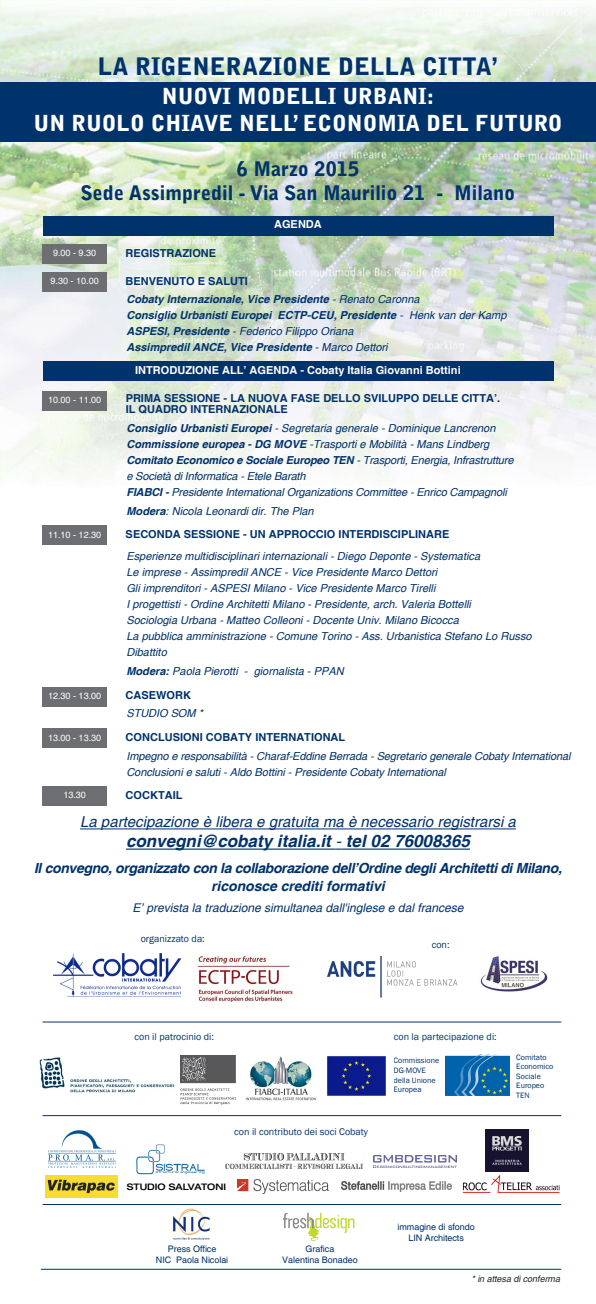
<style>
.page{position:relative;width:596px;height:1304px;background:#fff}
.page>*{position:absolute;margin:0;border:0;box-sizing:border-box;transform-origin:0 0}
.t1{font:900 24px "Bell Gothic Std";color:#00326b}
.t2{font:900 22px/26.4px "Bell Gothic Std";color:#fff;text-align:center}
.t3{font:900 20px/24px "Bell Gothic Std";color:#00326b;text-align:center}
.t4{font:italic 700 17px "Helvetica";color:#00326b}
.t5{font:italic 15px "Helvetica";color:#00326b}
.t6{font:italic 700 14px/18px "Helvetica";letter-spacing:-.025em;color:#00326b;text-align:center}
.t7{font:italic 12px "Helvetica";color:#00326b}
.t8{font:italic 11px/16px "Helvetica";color:#00326b}
.t9{font:italic 700 11px/16px "Helvetica";color:#00326b}
.t10{font:700 11px/11px "Helvetica";color:#00326b}
.t11{font:700 11px "Helvetica";color:#fff}
.t12{font:10px "Franklin Gothic";color:#00326b}
.t13{font:9px/10.8px "Helvetica";letter-spacing:-.005em;color:#00326b;text-align:center}
.t14{font:9px "Helvetica";color:#fff}
.t15{font:italic 9px "Helvetica";letter-spacing:-.005em;color:#272627}
.t16{font:500 expanded 9px "Helvetica Neue LT Std";color:#000}
.t17{font:8px/9.6px "Franklin Gothic";color:#00326b}
.s1{font-style:normal}
.s2{font-weight:400}
.s3{font-weight:700}
</style>
<div class="page">
<img style="left:0;top:0;width:595px;height:486px">
<div style="left:0;top:82px;width:595px;height:60px;background:#00326b"></div>
<div style="left:43px;top:361px;width:510px;height:20px;background:#00326b"></div>
<div style="left:43px;top:216px;width:510px;height:19px;background:#00326b"></div>
<div style="left:43px;top:272px;width:64px;height:20px;background:#6d6e71"></div>
<div style="left:43px;top:244px;width:64px;height:20px;background:#6d6e71"></div>
<div style="left:43px;top:391px;width:64px;height:19px;background:#6d6e71"></div>
<div style="left:43px;top:525px;width:64px;height:20px;background:#6d6e71"></div>
<div style="left:43px;top:687px;width:64px;height:19px;background:#6d6e71"></div>
<div style="left:43px;top:786px;width:64px;height:19px;background:#6d6e71"></div>
<div style="left:43px;top:728px;width:64px;height:20px;background:#6d6e71"></div>
<img style="left:226px;top:1154px;width:136px;height:14px">
<img style="left:45px;top:1175px;width:72px;height:22px">
<img style="left:136px;top:1144px;width:69px;height:31px">
<img style="left:48px;top:1131px;width:68px;height:37px">
<div style="left:373px;top:1152px;width:83px;height:18px;background:linear-gradient(to right,#fff,#fff)"></div>
<img style="left:373px;top:1155px;width:83px;height:12px">
<img style="left:237px;top:1179px;width:91px;height:14px">
<img style="left:485px;top:1129px;width:43px;height:43px">
<img style="left:172px;top:1208px;width:38px;height:32px">
<svg style="left:282px;top:1213px;width:72px;height:28px"></svg>
<hr style="left:80px;top:828px;width:435px;height:1px;background:#00326b">
<hr style="left:126px;top:849px;width:209px;height:1px;background:#00326b">
<hr style="left:341px;top:849px;width:128px;height:1px;background:#00326b">
<hr style="left:43px;top:1204px;width:518px;height:1px;background:#00326b">
<hr style="left:41px;top:1269px;width:520px;height:1px;background:#00326b">
<img style="left:462px;top:1174px;width:98px;height:19px">
<img style="left:341px;top:1182px;width:110px;height:9px">
<hr style="left:43px;top:1022px;width:518px;height:1px;background:#00326b">
<hr style="left:43px;top:1115px;width:518px;height:1px;background:#00326b">
<img style="left:197px;top:956px;width:96px;height:46px">
<img style="left:54px;top:954px;width:128px;height:43px">
<img style="left:327px;top:957px;width:129px;height:41px">
<img style="left:480px;top:956px;width:68px;height:36px">
<img style="left:326px;top:1056px;width:60px;height:41px">
<img style="left:39px;top:1057px;width:136px;height:36px">
<img style="left:246px;top:1056px;width:70px;height:45px">
<svg style="left:445px;top:1095px;width:64px;height:1px"></svg>
<img style="left:445px;top:1055px;width:64px;height:40px">
<img style="left:180px;top:1055px;width:55px;height:50px">
<h1 class="t1" style="left:98px;top:58px;width:401px">LA RIGENERAZIONE DELLA CITTA’</h1>
<h2 class="t2" style="left:33px;top:85px;width:530px">NUOVI MODELLI URBANI:<br>UN RUOLO CHIAVE NELL’ ECONOMIA DEL FUTURO</h2>
<h3 class="t3" style="left:81px;top:159px;width:436px">6 Marzo 2015<br>Sede Assimpredil - Via San Maurilio 21 - Milano</h3>
<p class="t14" style="left:53px;top:248px;width:45px">9.00 - 9.30</p>
<p class="t10" style="left:126px;top:247px;width:92px">REGISTRAZIONE</p>
<p class="t11" style="left:274px;top:218px;width:49px">AGENDA</p>
<p class="t14" style="left:51px;top:276px;width:50px">9.30 - 10.00</p>
<p class="t9" style="left:126px;top:271px;width:295px;line-height:18.9px"><span class="s1">BENVENUTO E SALUTI<br></span>Cobaty Internazionale, Vice Presidente <span class="s2">- Renato Caronna</span></p>
<p class="t9" style="left:126px;top:308px;width:381px">Consiglio Urbanisti Europei ECTP-CEU, Presidente <span class="s2">- Henk van der Kamp<br></span>ASPESI, Presidente <span class="s2">- Federico Filippo Oriana<br></span>Assimpredil ANCE, Vice Presidente <span class="s2">- Marco Dettori</span></p>
<p class="t11" style="left:135px;top:364px;width:327px">INTRODUZIONE ALL’ AGENDA - Cobaty Italia Giovanni Bottini</p>
<p class="t14" style="left:48px;top:395px;width:55px">10.00 - 11.00</p>
<p class="t10" style="left:126px;top:393px;width:376px">PRIMA SESSIONE - LA NUOVA FASE DELLO SVILUPPO DELLE CITTA’.<br>IL QUADRO INTERNAZIONALE</p>
<p class="t8" style="left:126px;top:420px;width:388px"><span class="s3">Consiglio Urbanisti Europei</span> - Segretaria generale - Dominique Lancrenon <span class="s3">Commissione europea - DG MOVE</span> -Trasporti e Mobilità - Mans Lindberg <span class="s3">Comitato Economico e Sociale Europeo TEN</span> - Trasporti, Energia, Infrastrutture e Società di Informatica - Etele Barath<br><span class="s3">FIABCI -</span> Presidente International Organizations Committee - Enrico Campagnoli</p>
<p class="t8" style="left:126px;top:503px;width:189px"><span class="s3">Modera</span>: Nicola Leonardi dir. The Plan</p>
<p class="t14" style="left:48px;top:529px;width:55px">11.10 - 12.30</p>
<p class="t10" style="left:126px;top:529px;width:325px">SECONDA SESSIONE - UN APPROCCIO INTERDISCIPLINARE</p>
<p class="t8" style="left:126px;top:548px;width:406px">Esperienze multidisciplinari internazionali - Diego Deponte - Systematica<br>Le imprese - Assimpredil ANCE - Vice Presidente Marco Dettori<br>Gli imprenditori - ASPESI Milano - Vice Presidente Marco Tirelli<br>I progettisti - Ordine Architetti Milano - Presidente, arch. Valeria Bottelli<br>Sociologia Urbana - Matteo Colleoni - Docente Univ. Milano Bicocca<br>La pubblica amministrazione - Comune Torino - Ass. Urbanistica Stefano Lo Russo Dibattito</p>
<p class="t8" style="left:126px;top:663px;width:219px"><span class="s3">Modera:</span> Paola Pierotti - giornalista - PPAN</p>
<p class="t14" style="left:48px;top:691px;width:55px">12.30 - 13.00</p>
<p class="t10" style="left:126px;top:690px;width:67px">CASEWORK</p>
<p class="t8" style="left:126px;top:705px;width:78px">STUDIO SOM *</p>
<p class="t14" style="left:48px;top:732px;width:55px">13.00 - 13.30</p>
<p class="t10" style="left:126px;top:732px;width:221px">CONCLUSIONI COBATY INTERNATIONAL</p>
<p class="t8" style="left:126px;top:748px;width:445px">Impegno e responsabilità - Charaf-Eddine Berrada - Segretario generale Cobaty International<br>Conclusioni e saluti - Aldo Bottini - Presidente Cobaty International</p>
<p class="t14" style="left:63px;top:790px;width:24px">13.30</p>
<p class="t10" style="left:126px;top:790px;width:58px">COCKTAIL</p>
<h3 class="t5" style="left:80px;top:813px;width:437px">La partecipazione è libera e gratuita ma è necessario registrarsi a</h3>
<h3 class="t4" style="left:126px;top:832px;width:345px">convegni@cobaty italia.it <span class="s2">-</span> tel 02 76008365</h3>
<p class="t6" style="left:34px;top:859px;width:529px">Il convegno, organizzato con la collaborazione dell’Ordine degli Architetti di Milano, riconosce crediti formativi</p>
<p class="t7" style="left:132px;top:901px;width:332px">E’ prevista la traduzione simultanea dall'inglese e dal francese</p>
<p class="t12" style="left:141px;top:933px;width:65px">organizzato da:</p>
<p class="t12" style="left:431px;top:939px;width:19px">con:</p>
<p class="t12" style="left:134px;top:1031px;width:81px">con il patrocinio di:</p>
<p class="t12" style="left:234px;top:1125px;width:135px">con il contributo dei soci Cobaty</p>
<p class="t16" style="left:127px;top:1184px;width:101px">STUDIO SALVATONI</p>
<p class="t13" style="left:156px;top:1244px;width:74px">Press Office<br>NIC Paola Nicolai</p>
<p class="t13" style="left:282px;top:1244px;width:77px">Grafica<br>Valentina Bonadeo</p>
<p class="t12" style="left:393px;top:1031px;width:104px">con la partecipazione di:</p>
<p class="t17" style="left:393px;top:1056px;width:47px">Commissione<br>DG-MOVE della Unione<br>Europea</p>
<p class="t17" style="left:516px;top:1052px;width:38px">Comitato<br>Economico<br>Sociale<br>Europeo<br>TEN</p>
<p class="t13" style="left:397px;top:1221px;width:79px">immagine di sfondo<br>LIN Architects</p>
<p class="t15" style="left:471px;top:1274px;width:90px">* in attesa di conferma</p>
</div>
